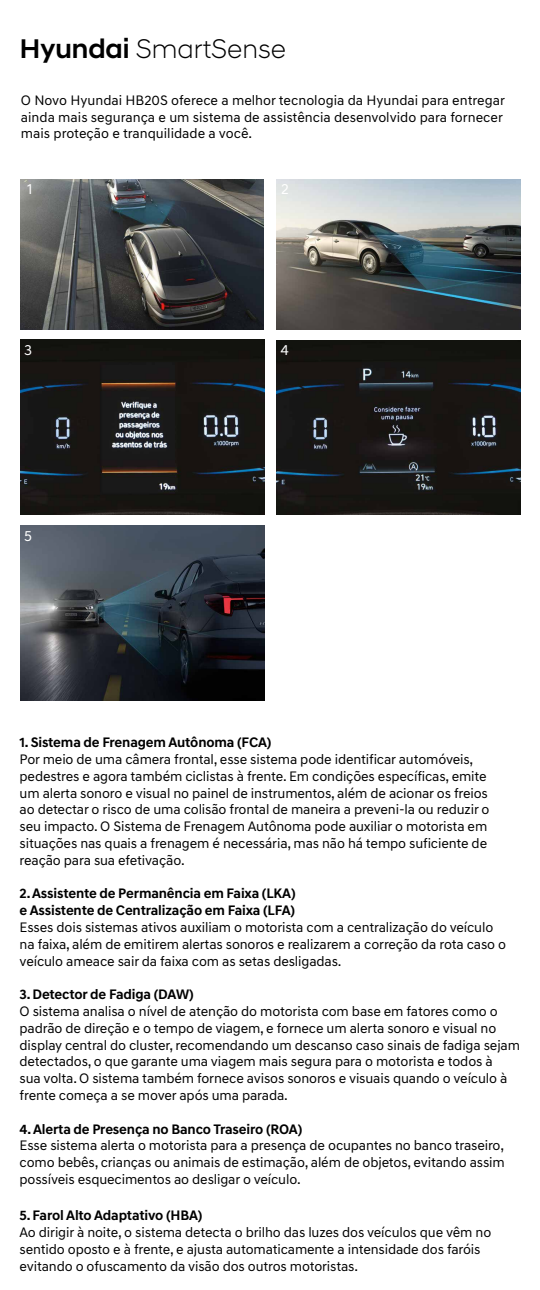
<style>
.page{position:relative;width:540px;height:1290px;background:#fff}
.page>*{position:absolute;margin:0;border:0;box-sizing:border-box;transform-origin:0 0}
.t1{font:300 27.5px "Hyundai Sans Head";color:#000}
.t2{font:15px "Hyundai Sans Text";color:#fff}
.t3{font:14px/16.8px "Hyundai Sans Text";letter-spacing:-.01em;color:#000}
.t4{font:700 14px/16.8px "Hyundai Sans Text";letter-spacing:-.01em;color:#000}
.s1{font-weight:500}
</style>
<div class="page">
<img style="left:20px;top:179px;width:244px;height:150px">
<img style="left:276px;top:179px;width:244px;height:150px">
<img style="left:276px;top:340px;width:244px;height:174px">
<img style="left:20px;top:340px;width:244px;height:174px">
<img style="left:20px;top:526px;width:244px;height:174px">
<h1 class="t1" style="left:20px;top:32px;width:268px"><span class="s1">Hyundai</span> SmartSense</h1>
<p class="t3" style="left:21px;top:92px;width:486px">O Novo Hyundai HB20S oferece a melhor tecnologia da Hyundai para entregar ainda mais segurança e um sistema de assistência desenvolvido para fornecer mais proteção e tranquilidade a você.</p>
<p class="t2" style="left:27px;top:180px;width:7px">1</p>
<p class="t2" style="left:281px;top:180px;width:9px">2</p>
<p class="t2" style="left:24px;top:341px;width:10px">3</p>
<p class="t2" style="left:24px;top:526px;width:9px">5</p>
<p class="t2" style="left:280px;top:341px;width:10px">4</p>
<p class="t4" style="left:20px;top:734px;width:253px">1. Sistema de Frenagem Autônoma (FCA)</p>
<p class="t3" style="left:20px;top:751px;width:472px">Por meio de uma câmera frontal, esse sistema pode identificar automóveis, pedestres e agora também ciclistas à frente. Em condições específicas, emite um alerta sonoro e visual no painel de instrumentos, além de acionar os freios ao detectar o risco de uma colisão frontal de maneira a preveni-la ou reduzir o seu impacto. O Sistema de Frenagem Autônoma pode auxiliar o motorista em situações nas quais a frenagem é necessária, mas não há tempo suficiente de reação para sua efetivação.</p>
<p class="t4" style="left:20px;top:885px;width:278px">2. Assistente de Permanência em Faixa (LKA) e Assistente de Centralização em Faixa (LFA)</p>
<p class="t3" style="left:20px;top:919px;width:488px">Esses dois sistemas ativos auxiliam o motorista com a centralização do veículo na faixa, além de emitirem alertas sonoros e realizarem a correção da rota caso o veículo ameace sair da faixa com as setas desligadas.</p>
<p class="t4" style="left:20px;top:986px;width:176px">3. Detector de Fadiga (DAW)</p>
<p class="t3" style="left:20px;top:1003px;width:502px">O sistema analisa o nível de atenção do motorista com base em fatores como o padrão de direção e o tempo de viagem, e fornece um alerta sonoro e visual no display central do cluster, recomendando um descanso caso sinais de fadiga sejam detectados, o que garante uma viagem mais segura para o motorista e todos à<br>sua volta. O sistema também fornece avisos sonoros e visuais quando o veículo à frente começa a se mover após uma parada.</p>
<p class="t4" style="left:20px;top:1120px;width:284px">4. Alerta de Presença no Banco Traseiro (ROA)</p>
<p class="t3" style="left:20px;top:1137px;width:487px;text-align:justify">Esse sistema alerta o motorista para a presença de ocupantes no banco traseiro, como bebês, crianças ou animais de estimação, além de objetos, evitando assim possíveis esquecimentos ao desligar o veículo.</p>
<p class="t4" style="left:20px;top:1207px;width:184px">5. Farol Alto Adaptativo (HBA)</p>
<p class="t3" style="left:20px;top:1224px;width:473px">Ao dirigir à noite, o sistema detecta o brilho das luzes dos veículos que vêm no sentido oposto e à frente, e ajusta automaticamente a intensidade dos faróis evitando o ofuscamento da visão dos outros motoristas.</p>
</div>
